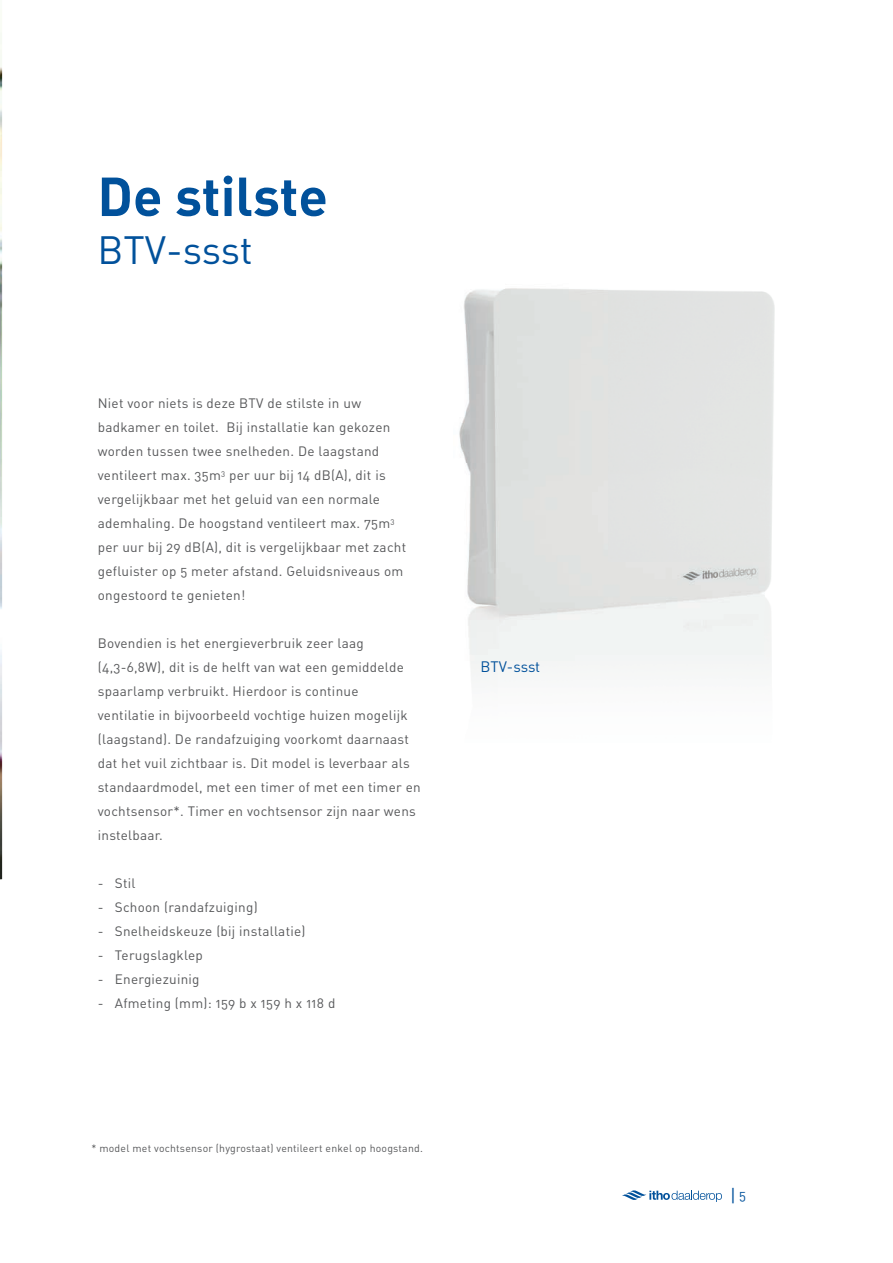
<style>
.page{position:relative;width:893px;height:1263px;background:#fff}
.page>*{position:absolute;margin:0;border:0;box-sizing:border-box;transform-origin:0 0}
.t1{font:54px "DIN Bold Alternate";color:#01519b}
.t2{font:39px "DIN Regular Alternate";letter-spacing:-.005em;color:#01519b}
.t3{font:18px "DIN Regular Alternate";color:#01519b}
.t4{font:15px "DIN Regular Alternate";letter-spacing:-.005em;color:#01519b}
.t5{font:13.5px/24px "DIN Regular Alternate";letter-spacing:.02em;color:#57585a}
.t6{font:10.5px "DIN Regular Alternate";letter-spacing:.02em;color:#57585a}
.s1{font-size:13.5px}
</style>
<div class="page">
<svg style="left:622px;top:1190px;width:100px;height:12px"></svg>
<img style="left:459px;top:288px;width:316px;height:389px">
<img style="left:0;top:32px;width:2px;height:847px">
<h1 class="t1" style="left:97px;top:161px;width:232px">De stilste</h1>
<h2 class="t2" style="left:97px;top:226px;width:157px">BTV-ssst</h2>
<p class="t5" style="left:98px;top:391px;width:310px">Niet voor niets is deze BTV de stilste in uw badkamer en toilet. Bij installatie kan gekozen worden tussen twee snelheden. De laagstand ventileert max. 35m<sup>3</sup> per uur bij 14 dB(A), dit is vergelijkbaar met het geluid van een normale ademhaling. De hoogstand ventileert max. 75m<sup>3 </sup>per uur bij 29 dB(A), dit is vergelijkbaar met zacht gefluister op 5 meter afstand. Geluidsniveaus om ongestoord te genieten!</p>
<p class="t5" style="left:98px;top:631px;width:324px">Bovendien is het energieverbruik zeer laag (4,3-6,8W), dit is de helft van wat een gemiddelde spaarlamp verbruikt. Hierdoor is continue<br>ventilatie in bijvoorbeeld vochtige huizen mogelijk (laagstand). De randafzuiging voorkomt daarnaast dat het vuil zichtbaar is. Dit model is leverbaar als standaardmodel, met een timer of met een timer en vochtsensor*. Timer en vochtsensor zijn naar wens instelbaar.</p>
<p class="t5" style="left:98px;top:871px;width:39px">- Stil</p>
<p class="t5" style="left:98px;top:895px;width:161px">- Schoon (randafzuiging)</p>
<p class="t5" style="left:98px;top:919px;width:209px">- Snelheidskeuze (bij installatie)</p>
<p class="t5" style="left:98px;top:943px;width:107px">- Terugslagklep</p>
<p class="t5" style="left:98px;top:967px;width:103px">- Energiezuinig</p>
<p class="t5" style="left:98px;top:991px;width:239px">- Afmeting (mm): 159 b x 159 h x 118 d</p>
<p class="t6" style="left:91px;top:1142px;width:333px">* model met vochtsensor (hygrostaat) ventileert enkel op hoogstand.</p>
<p class="t4" style="left:480px;top:657px;width:61px">BTV-ssst</p>
<h3 class="t3" style="left:730px;top:1184px;width:18px">| <span class="s1">5</span></h3>
</div>
